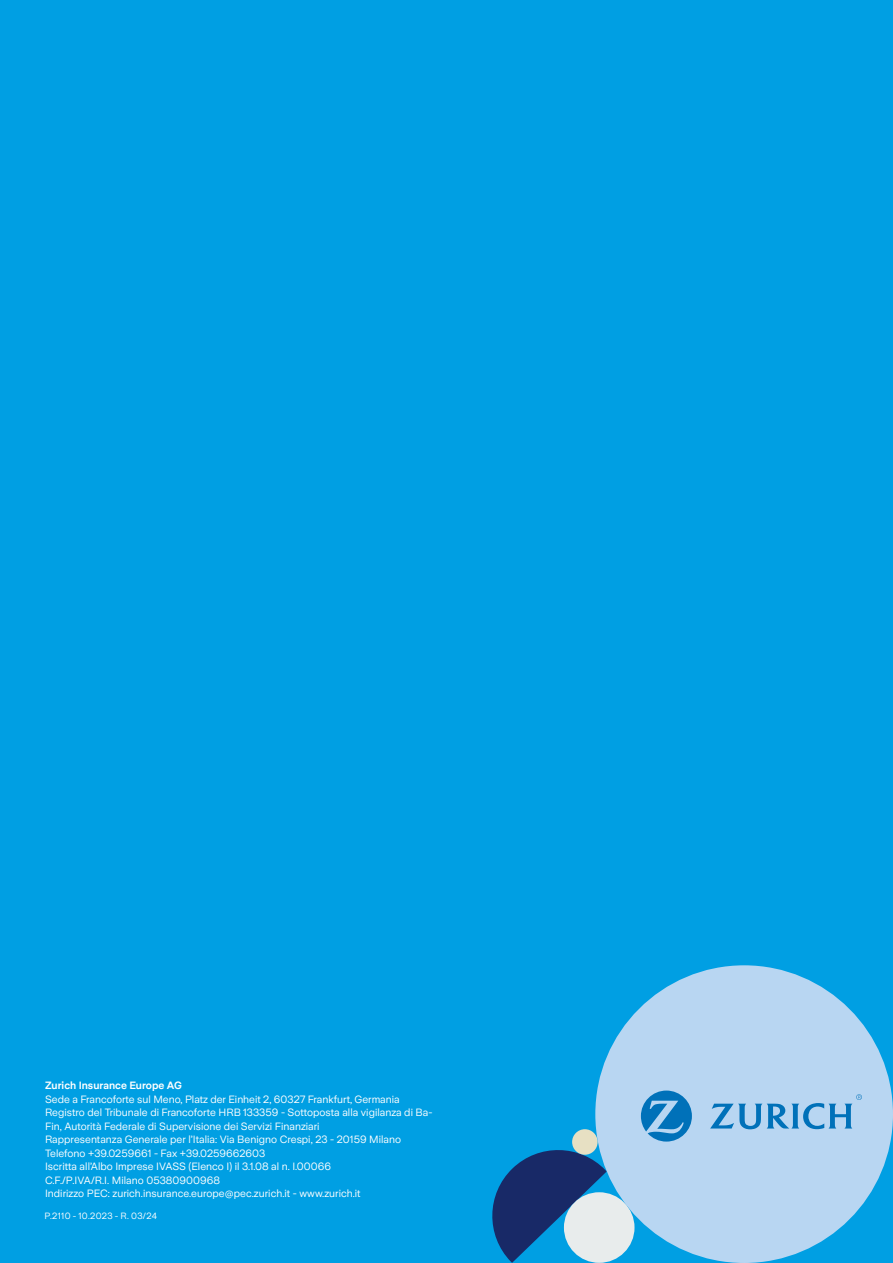
<style>
.page{position:relative;width:893px;height:1263px;background:#009fe3}
.page>*{position:absolute;margin:0;border:0;box-sizing:border-box;transform-origin:0 0}
.t1{font:10.5px/13.5px "Zurich Sans";letter-spacing:.005em;color:#fff}
.t2{font:600 10.5px "Zurich Sans";letter-spacing:.005em;color:#fff}
.t3{font:9px "Zurich Sans";letter-spacing:.03em;color:#fff}
</style>
<div class="page">
<svg style="left:492px;top:1146px;width:115px;height:117px"></svg>
<div style="left:564px;top:1192px;width:70px;height:71px;background:#e8ecec;border-radius:50%"></div>
<div style="left:572px;top:1129px;width:26px;height:26px;background:#e7e0c3;border-radius:50%"></div>
<div style="left:595px;top:965px;width:298px;height:298px;background:#b8d6f2;border-radius:50%"></div>
<svg style="left:641px;top:1090px;width:51px;height:51px"></svg>
<svg style="left:710px;top:1094px;width:152px;height:35px"></svg>
<p class="t2" style="left:45px;top:1080px;width:139px">Zurich Insurance Europe AG</p>
<p class="t1" style="left:45px;top:1092px;width:389px">Sede a Francoforte sul Meno, Platz der Einheit 2, 60327 Frankfurt, Germania Registro del Tribunale di Francoforte HRB 133359 - Sottoposta alla vigilanza di Ba-Fin, Autorità Federale di Supervisione dei Servizi Finanziari<br>Rappresentanza Generale per l’Italia: Via Benigno Crespi, 23 - 20159 Milano Telefono +39.0259661 - Fax +39.0259662603<br>Iscritta all’Albo Imprese IVASS (Elenco I) il 3.1.08 al n. I.00066<br>C.F./P.IVA/R.I. Milano 05380900968<br>Indirizzo PEC: zurich.insurance.europe@pec.zurich.it - www.zurich.it</p>
<p class="t3" style="left:45px;top:1211px;width:114px">P.2110 - 10.2023 - R. 03/24</p>
</div>
